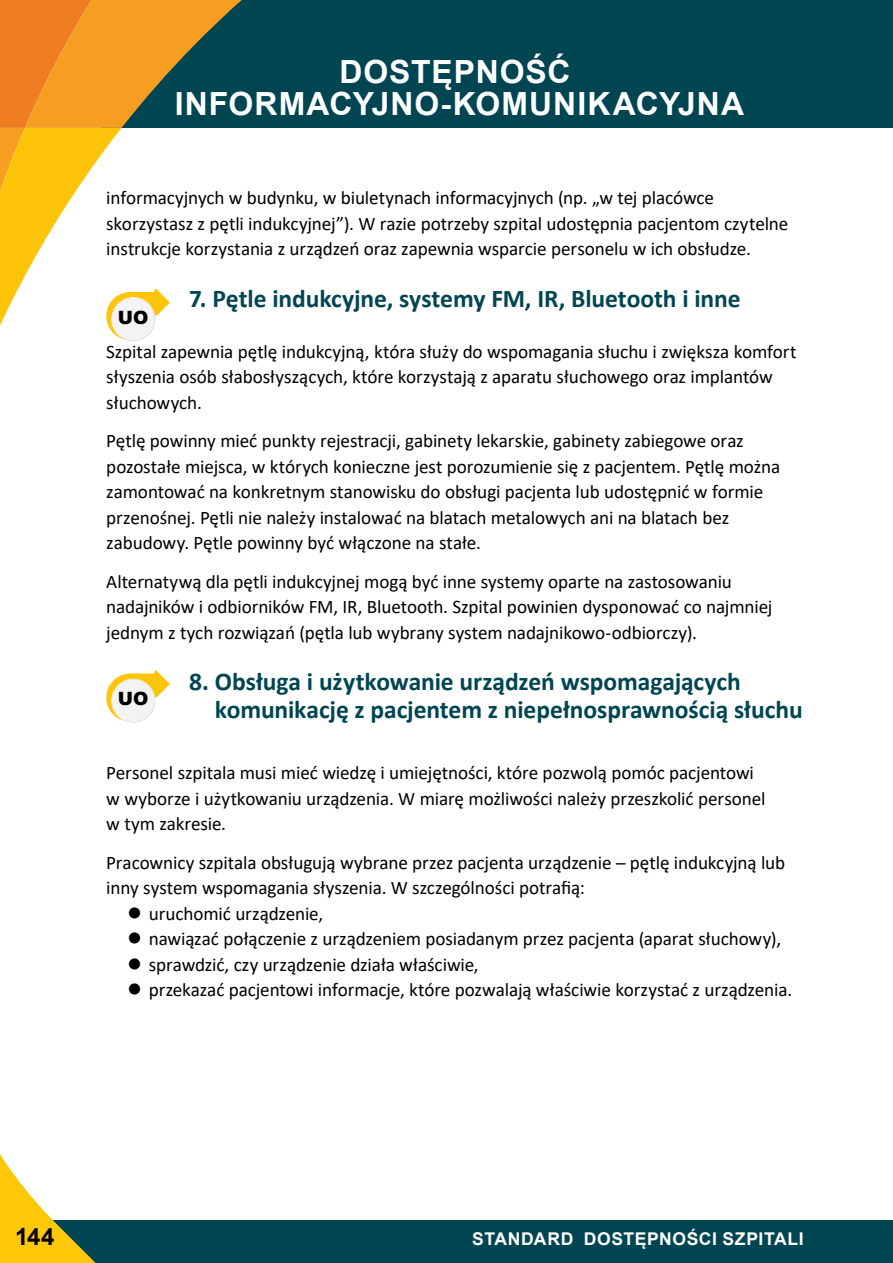
<style>
.page{position:relative;width:893px;height:1263px;background:#fff}
.page>*{position:absolute;margin:0;border:0;box-sizing:border-box;transform-origin:0 0}
.t1{font:700 31.95px/32px "Arial";letter-spacing:.03em;color:#fff;text-align:center}
._1_gradacja{font:700 25.5px/28.8px "Calibri";letter-spacing:-.005em;color:#004552}
.t2{font:700 24px "Arial";color:#000}
.podstawowy{font:19.2px/25.5px "Calibri";letter-spacing:-.005em;color:#000}
.wypunktowania_punkto{font:19.2px "Calibri";letter-spacing:-.005em;color:#000}
.podstawowy_zero_odst{font:19.2px/25.5px "Calibri";letter-spacing:-.005em;color:#000}
.t3{font:900 18.45px "Arial";color:#000}
.t4{font:700 17.55px "Arial";letter-spacing:.035em;color:#fff}
</style>
<div class="page">
<div style="left:102px;top:0;width:791px;height:128px;background:#004552"></div>
<div style="left:0;top:1220px;width:892px;height:43px;background:#004552"></div>
<svg style="left:0;top:1154px;width:96px;height:109px"></svg>
<svg style="left:0;top:0;width:242px;height:341px"></svg>
<div style="left:112px;top:298px;width:43px;height:43px;background:#f3f3f4;border-radius:50%"></div>
<svg style="left:106px;top:670px;width:64px;height:53px"></svg>
<div style="left:112px;top:679px;width:43px;height:43px;background:#f3f3f4;border-radius:50%"></div>
<h1 class="t1" style="left:175px;top:56px;width:571px">DOSTĘPNOŚĆ<br>INFORMACYJNO-KOMUNIKACYJNA</h1>
<p class="podstawowy" style="left:106px;top:185px;width:684px">informacyjnych w budynku, w biuletynach informacyjnych (np. „w tej placówce skorzystasz z pętli indukcyjnej”). W razie potrzeby szpital udostępnia pacjentom czytelne instrukcje korzystania z urządzeń oraz zapewnia wsparcie personelu w ich obsłudze.</p>
<p class="_1_gradacja" style="left:189px;top:283px;width:553px">7. Pętle indukcyjne, systemy FM, IR, Bluetooth i inne</p>
<p class="podstawowy" style="left:106px;top:338px;width:692px">Szpital zapewnia pętlę indukcyjną, która służy do wspomagania słuchu i zwiększa komfort słyszenia osób słabosłyszących, które korzystają z aparatu słuchowego oraz implantów słuchowych.</p>
<p class="podstawowy" style="left:106px;top:427px;width:675px">Pętlę powinny mieć punkty rejestracji, gabinety lekarskie, gabinety zabiegowe oraz pozostałe miejsca, w których konieczne jest porozumienie się z pacjentem. Pętlę można zamontować na konkretnym stanowisku do obsługi pacjenta lub udostępnić w formie przenośnej. Pętli nie należy instalować na blatach metalowych ani na blatach bez zabudowy. Pętle powinny być włączone na stałe.</p>
<p class="podstawowy" style="left:106px;top:568px;width:668px">Alternatywą dla pętli indukcyjnej mogą być inne systemy oparte na zastosowaniu nadajników i odbiorników FM, IR, Bluetooth. Szpital powinien dysponować co najmniej jednym z tych rozwiązań (pętla lub wybrany system nadajnikowo-odbiorczy).</p>
<p class="_1_gradacja" style="left:215px;top:666px;width:589px;text-indent:-26px">8. Obsługa i użytkowanie urządzeń wspomagających komunikację z pacjentem z niepełnosprawnością słuchu</p>
<p class="t3" style="left:118px;top:304px;width:32px">UO</p>
<p class="t3" style="left:118px;top:685px;width:32px">UO</p>
<p class="podstawowy" style="left:106px;top:759px;width:661px">Personel szpitala musi mieć wiedzę i umiejętności, które pozwolą pomóc pacjentowi w wyborze i użytkowaniu urządzenia. W miarę możliwości należy przeszkolić personel w tym zakresie.</p>
<p class="podstawowy_zero_odst" style="left:106px;top:849px;width:680px">Pracownicy szpitala obsługują wybrane przez pacjenta urządzenie – pętlę indukcyjną lub inny system wspomagania słyszenia. W szczególności potrafią:</p>
<p class="wypunktowania_punkto" style="left:149px;top:900px;width:176px">uruchomić urządzenie,</p>
<p class="wypunktowania_punkto" style="left:149px;top:925px;width:634px">nawiązać połączenie z urządzeniem posiadanym przez pacjenta (aparat słuchowy),</p>
<p class="wypunktowania_punkto" style="left:149px;top:951px;width:331px">sprawdzić, czy urządzenie działa właściwie,</p>
<p class="wypunktowania_punkto" style="left:149px;top:976px;width:645px">przekazać pacjentowi informacje, które pozwalają właściwie korzystać z urządzenia.</p>
<p class="t2" style="left:15px;top:1219px;width:41px">144</p>
<p class="t4" style="left:472px;top:1226px;width:333px">STANDARD DOSTĘPNOŚCI SZPITALI</p>
</div>
